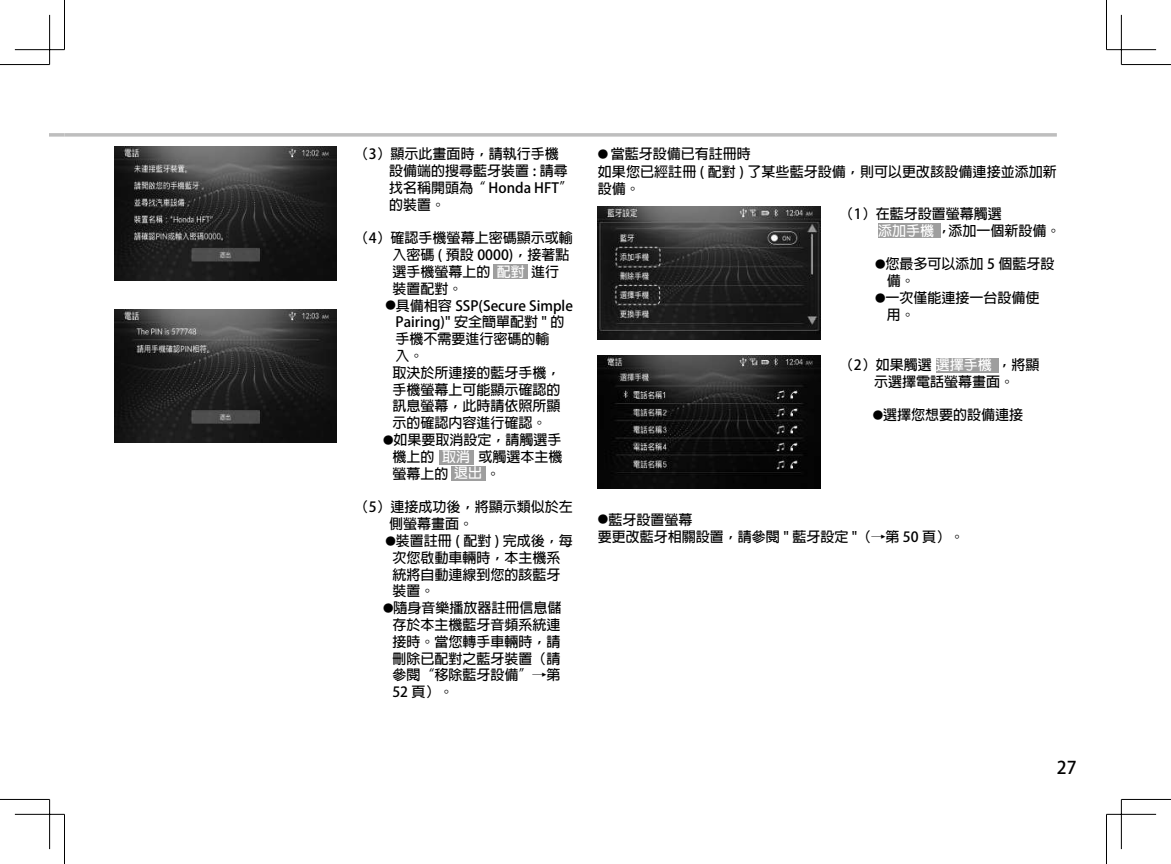
<style>
.page{position:relative;width:1171px;height:864px;background:#fff}
.page>*{position:absolute;margin:0;border:0;box-sizing:border-box;transform-origin:0 0}
.t1{font:700 17.5px "Adobe Fan Heiti Std";color:#000}
.t2{font:700 14px/16.8px "Adobe Fan Heiti Std";color:#000}
.t3{font:700 14px "Adobe Fan Heiti Std";color:#fff}
.s1{font-size:10.5px}
.s2{color:#fff}
</style>
<div class="page">
<hr style="left:50px;top:133px;width:14px;height:3px;background:#bebebe">
<hr style="left:64px;top:133px;width:993px;height:3px;background:#bebebe">
<img style="left:114px;top:147px;width:222px;height:133px">
<img style="left:114px;top:309px;width:222px;height:133px">
<img style="left:598px;top:206px;width:222px;height:134px">
<img style="left:598px;top:355px;width:222px;height:133px">
<div style="left:493px;top:264px;width:35px;height:15px;background:#9e9e9e"></div>
<div style="left:878px;top:223px;width:63px;height:15px;background:#9e9e9e"></div>
<div style="left:439px;top:449px;width:34px;height:15px;background:#9e9e9e"></div>
<div style="left:451px;top:466px;width:34px;height:14px;background:#9e9e9e"></div>
<div style="left:936px;top:357px;width:62px;height:15px;background:#9e9e9e"></div>
<hr style="left:0;top:64px;width:50px;height:1px;background:#000">
<hr style="left:1121px;top:64px;width:50px;height:1px;background:#000">
<hr style="left:0;top:798px;width:50px;height:1px;background:#000">
<hr style="left:1121px;top:798px;width:50px;height:1px;background:#000">
<hr style="left:64px;top:0;width:1px;height:50px;background:#000">
<hr style="left:64px;top:814px;width:1px;height:49px;background:#000">
<hr style="left:1106px;top:0;width:1px;height:50px;background:#000">
<hr style="left:1106px;top:814px;width:1px;height:49px;background:#000">
<hr style="left:15px;top:49px;width:49px;height:1px;background:#000">
<hr style="left:1106px;top:49px;width:50px;height:1px;background:#000">
<hr style="left:15px;top:813px;width:49px;height:1px;background:#000">
<hr style="left:1106px;top:813px;width:50px;height:1px;background:#000">
<hr style="left:49px;top:15px;width:1px;height:49px;background:#000">
<hr style="left:49px;top:799px;width:1px;height:49px;background:#000">
<hr style="left:1121px;top:15px;width:1px;height:49px;background:#000">
<hr style="left:1121px;top:799px;width:1px;height:49px;background:#000">
<p class="t2" style="left:389px;top:146px;width:185px;text-indent:-34px">（3）顯示此畫面時，請執行手機設備端的搜尋藍牙裝置 : 請尋找名稱開頭為“ Honda HFT”的裝置。</p>
<p class="t2" style="left:392px;top:230px;width:182px;text-indent:-38px">（4）確認手機螢幕上密碼顯示或輸入密碼 ( 預設 0000)，接著點選手機螢幕上的</p>
<p class="t2" style="left:531px;top:263px;width:29px">進行</p>
<p class="t3" style="left:497px;top:263px;width:29px">配對</p>
<p class="t2" style="left:392px;top:280px;width:71px">裝置配對。</p>
<p class="t2" style="left:392px;top:297px;width:182px;text-indent:-7px"><span class="s1">●</span>具備相容 SSP(Secure Simple<br>Pairing)" 安全簡單配對 " 的手機不需要進行密碼的輸<br>入。<br>取決於所連接的藍牙手機，手機螢幕上可能顯示確認的訊息螢幕，此時請依照所顯示的確認內容進行確認。</p>
<p class="t2" style="left:392px;top:431px;width:171px;text-indent:-9px"><span class="s1">●</span>如果要取消設定，請觸選手機上的</p>
<p class="t2" style="left:392px;top:448px;width:171px;text-indent:86px">或觸選本主機螢幕上的<span class="s2">退出</span>。</p>
<p class="t2" style="left:389px;top:499px;width:185px;text-indent:-34px">（5）連接成功後，將顯示類似於左側螢幕畫面。</p>
<p class="t2" style="left:392px;top:532px;width:182px;text-indent:-7px"><span class="s1">●</span>裝置註冊 ( 配對 ) 完成後，每次您啟動車輛時，本主機系統將自動連線到您的該藍牙裝置。</p>
<p class="t2" style="left:392px;top:599px;width:171px;text-align:justify;text-indent:-9px"><span class="s1">●</span>隨身音樂播放器註冊信息儲存於本主機藍牙音頻系統連接時。當您轉手車輛時，請刪除已配對之藍牙裝置（請參閱“移除藍牙設備”→第52 頁）。</p>
<p class="t3" style="left:442px;top:448px;width:30px">取消</p>
<p class="t2" style="left:598px;top:146px;width:460px;line-height:17.3px"><span class="s1">●</span> 當藍牙設備已有註冊時<br>如果您已經註冊 ( 配對 ) 了某些藍牙設備，則可以更改該設備連接並添加新設備。</p>
<p class="t2" style="left:878px;top:206px;width:184px;text-indent:-38px">（1）在藍牙設置螢幕觸選<br><span class="s2">添加手機</span>，添加一個新設備。</p>
<p class="t2" style="left:887px;top:256px;width:169px;text-indent:-12px"><span class="s1">●</span>您最多可以添加 5 個藍牙設備。</p>
<p class="t2" style="left:887px;top:289px;width:154px;text-indent:-12px"><span class="s1">●</span>一次僅能連接一台設備使用。</p>
<p class="t2" style="left:874px;top:356px;width:167px;text-indent:-34px">（2）如果觸選<span class="s2">選擇手機</span>，將顯示選擇電話螢幕畫面。</p>
<p class="t2" style="left:873px;top:407px;width:152px"><span class="s1">●</span>選擇您想要的設備連接</p>
<p class="t2" style="left:598px;top:511px;width:368px"><span class="s1">●</span>藍牙設置螢幕<br>要更改藍牙相關設置，請參閱 " 藍牙設定 "（→第 50 頁）。</p>
<p class="t1" style="left:1057px;top:757px;width:21px">27</p>
</div>
